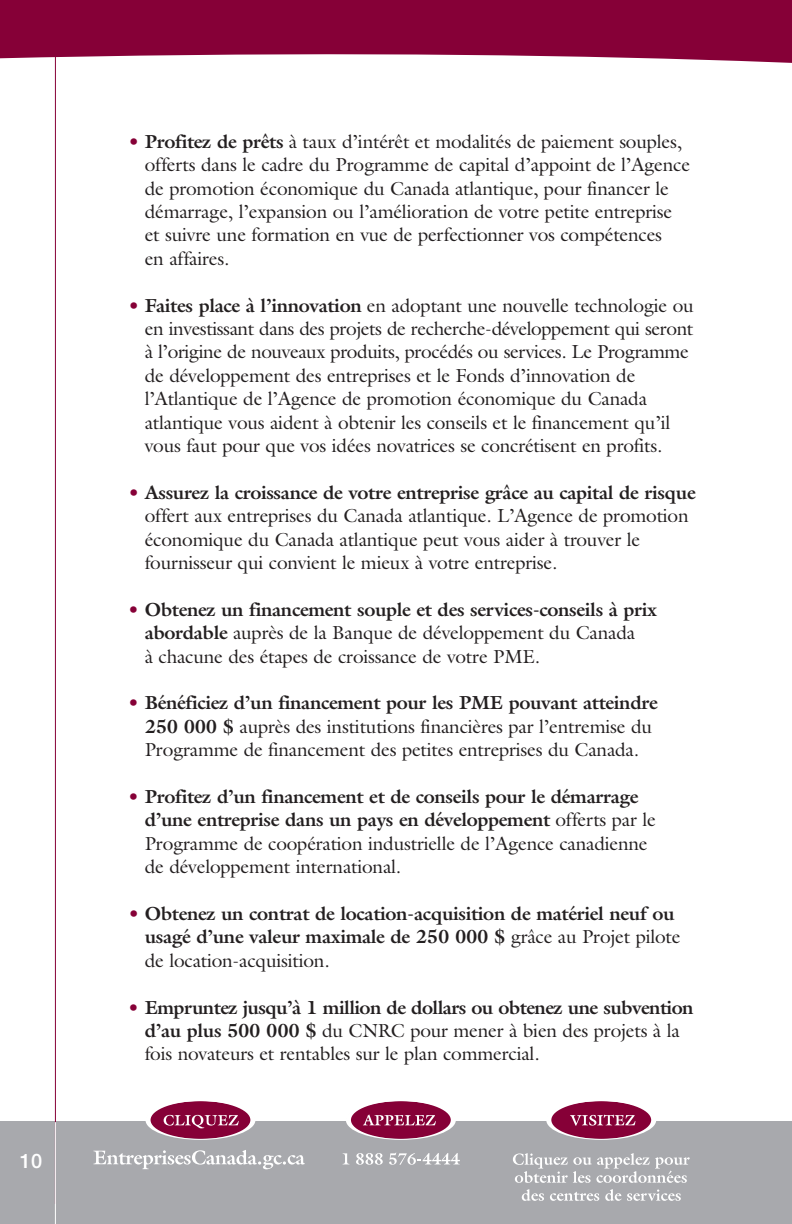
<style>
.page{position:relative;width:792px;height:1224px;background:#fff}
.page>*{position:absolute;margin:0;border:0;box-sizing:border-box;transform-origin:0 0}
.t1{font:500 20px "Helvetica Neue";color:#fff}
.t2{font:19px/23.4px "Galliard";letter-spacing:-.01em;color:#231f20}
.t3{font:700 19px/23.4px "Galliard";letter-spacing:-.02em;color:#231f20}
.s1{color:#860037}
.s2{font-weight:700}
.s3{font-weight:400;color:#860037}
.s4{font-weight:400}
</style>
<div class="page">
<hr style="left:791px;top:1122px;width:1px;height:102px;background:#a8a9ad">
<div style="left:0;top:1122px;width:791px;height:102px;background:#a8a9ad"></div>
<svg style="left:93px;top:1150px;width:212px;height:19px"></svg>
<svg style="left:343px;top:1153px;width:6px;height:11px"></svg>
<svg style="left:356px;top:1153px;width:27px;height:12px"></svg>
<svg style="left:389px;top:1153px;width:71px;height:12px"></svg>
<svg style="left:546px;top:1101px;width:110px;height:39px"></svg>
<svg style="left:346px;top:1101px;width:110px;height:39px"></svg>
<svg style="left:145px;top:1101px;width:110px;height:39px"></svg>
<svg style="left:513px;top:1153px;width:177px;height:30px"></svg>
<svg style="left:522px;top:1189px;width:22px;height:12px"></svg>
<svg style="left:550px;top:1192px;width:49px;height:9px"></svg>
<svg style="left:605px;top:1189px;width:76px;height:12px"></svg>
<hr style="left:55px;top:41px;width:1px;height:1163px;background:#860037">
<hr style="left:55px;top:1122px;width:1px;height:102px;background:#fff">
<svg style="left:0;top:0;width:792px;height:138px"></svg>
<p class="t1" style="left:20px;top:1154px;width:24px">10</p>
<p class="t2" style="left:145px;top:129px;width:547px;text-indent:-17px"><span class="s1">•</span> <span class="s2">Profitez de prêts</span> à taux d’intérêt et modalités de paiement souples, offerts dans le cadre du Programme de capital d’appoint de l’Agence de promotion économique du Canada atlantique, pour financer le démarrage, l’expansion ou l’amélioration de votre petite entreprise et suivre une formation en vue de perfectionner vos compétences<br>en affaires.</p>
<p class="t2" style="left:145px;top:293px;width:551px;text-indent:-17px"><span class="s1">•</span> <span class="s2">Faites place à l’innovation</span> en adoptant une nouvelle technologie ou en investissant dans des projets de recherche-développement qui seront à l’origine de nouveaux produits, procédés ou services. Le Programme de développement des entreprises et le Fonds d’innovation de l’Atlantique de l’Agence de promotion économique du Canada atlantique vous aident à obtenir les conseils et le financement qu’il vous faut pour que vos idées novatrices se concrétisent en profits.</p>
<p class="t2" style="left:145px;top:480px;width:553px;text-indent:-17px"><span class="s1">•</span> <span class="s2">Assurez la croissance de votre entreprise grâce au capital de risque </span>offert aux entreprises du Canada atlantique. L’Agence de promotion économique du Canada atlantique peut vous aider à trouver le fournisseur qui convient le mieux à votre entreprise.</p>
<p class="t2" style="left:145px;top:597px;width:514px;text-indent:-17px"><span class="s1">•</span> <span class="s2">Obtenez un financement souple et des services-conseils à prix abordable</span> auprès de la Banque de développement du Canada<br>à chacune des étapes de croissance de votre PME.</p>
<p class="t2" style="left:128px;top:691px;width:531px;text-align:center"><span class="s1">•</span> <span class="s2">Bénéficiez d’un financement pour les PME pouvant atteindre<br>250 000 $</span> auprès des institutions financières par l’entremise du<br>Programme de financement des petites entreprises du Canada.</p>
<p class="t2" style="left:145px;top:785px;width:513px;text-indent:-17px"><span class="s1">•</span> <span class="s2">Profitez d’un financement et de conseils pour le démarrage d’une entreprise dans un pays en développement</span> offerts par le Programme de coopération industrielle de l’Agence canadienne de développement international.</p>
<p class="t3" style="left:145px;top:902px;width:537px;text-indent:-17px"><span class="s3">•</span> Obtenez un contrat de location-acquisition de matériel neuf ou usagé d’une valeur maximale de 250 000 $ <span class="s4">grâce au Projet pilote de location-acquisition.</span></p>
<p class="t2" style="left:145px;top:995px;width:550px;text-indent:-17px"><span class="s1">•</span> <span class="s2">Empruntez jusqu’à 1 million de dollars ou obtenez une subvention d’au plus 500 000 $</span> du CNRC pour mener à bien des projets à la fois novateurs et rentables sur le plan commercial.</p>
</div>
